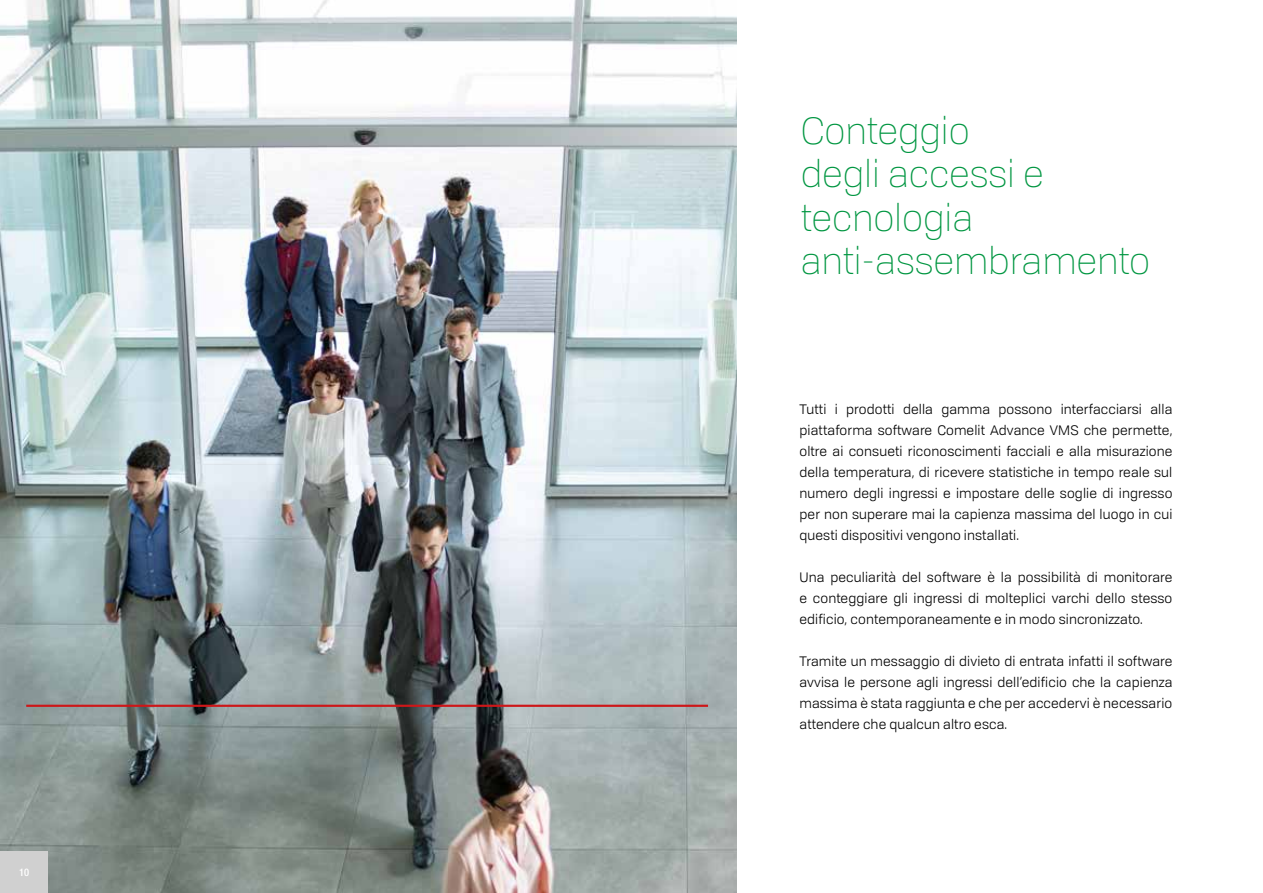
<style>
.page{position:relative;width:1263px;height:893px;background:#fff}
.page>*{position:absolute;margin:0;border:0;box-sizing:border-box;transform-origin:0 0}
.t1{font:300 37.5px/43.5px "Tofino Personal";color:#009641}
.t2{font:13.5px/21px "Tofino Personal";letter-spacing:.01em;color:#000;text-align:justify}
.t3{font:500 condensed 10.5px "Helvetica Neue LTW1 G";color:#fff}
</style>
<div class="page">
<img style="left:0;top:0;width:736px;height:893px">
<hr style="left:26px;top:705px;width:682px;height:2px;background:#cd1719">
<div style="left:0;top:851px;width:48px;height:42px;background:#d0d0d0"></div>
<p class="t3" style="left:19px;top:866px;width:12px">10</p>
<h1 class="t1" style="left:801px;top:107px;width:351px">Conteggio<br>degli accessi e tecnologia anti-assembramento</h1>
<p class="t2" style="left:799px;top:398px;width:374px">Tutti i prodotti della gamma possono interfacciarsi alla piattaforma software Comelit Advance VMS che permette, oltre ai consueti riconoscimenti facciali e alla misurazione della temperatura, di ricevere statistiche in tempo reale sul numero degli ingressi e impostare delle soglie di ingresso per non superare mai la capienza massima del luogo in cui questi dispositivi vengono installati.</p>
<p class="t2" style="left:799px;top:566px;width:374px">Una peculiarità del software è la possibilità di monitorare e conteggiare gli ingressi di molteplici varchi dello stesso edificio, contemporaneamente e in modo sincronizzato.</p>
<p class="t2" style="left:799px;top:650px;width:374px">Tramite un messaggio di divieto di entrata infatti il software avvisa le persone agli ingressi dell’edificio che la capienza massima è stata raggiunta e che per accedervi è necessario attendere che qualcun altro esca.</p>
</div>
